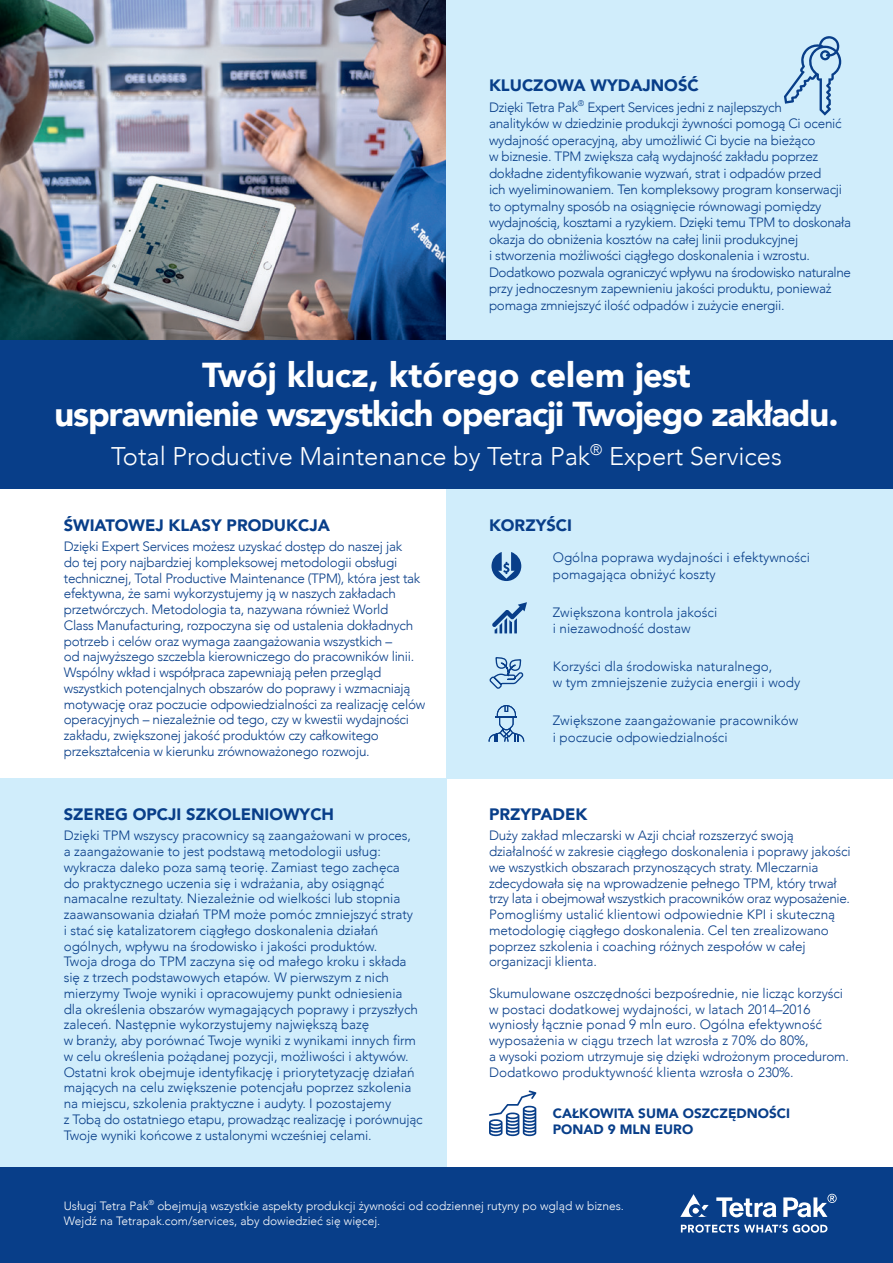
<style>
.page{position:relative;width:893px;height:1263px;background:#fff}
.page>*{position:absolute;margin:0;border:0;box-sizing:border-box;transform-origin:0 0}
.t1{font:900 34.5px/39px "Avenir";letter-spacing:-.03em;color:#fff;text-align:center}
.t2{font:300 25.5px "Avenir";color:#fff}
.t3{font:900 16.5px "Avenir";color:#083e89}
.t4{font:300 13.5px/15.8px "Avenir";letter-spacing:-.015em;color:#083e89}
.t5{font:900 13.5px/16.5px "Avenir";color:#083e89}
.t6{font:300 12px/15px "Avenir";color:#fff}
</style>
<div class="page">
<img style="left:0;top:0;width:446px;height:340px">
<div style="left:0;top:778px;width:446px;height:389px;background:#d0edfb"></div>
<div style="left:446px;top:489px;width:447px;height:289px;background:#d0edfb"></div>
<div style="left:446px;top:0;width:447px;height:340px;background:#d0edfb"></div>
<div style="left:0;top:1167px;width:893px;height:96px;background:#083e89"></div>
<div style="left:0;top:340px;width:893px;height:149px;background:#083e89"></div>
<svg style="left:681px;top:1224px;width:146px;height:9px"></svg>
<svg style="left:716px;top:1197px;width:61px;height:20px"></svg>
<svg style="left:680px;top:1194px;width:29px;height:23px"></svg>
<svg style="left:783px;top:1194px;width:54px;height:23px"></svg>
<svg style="left:489px;top:1090px;width:47px;height:46px"></svg>
<svg style="left:784px;top:36px;width:57px;height:80px"></svg>
<svg style="left:489px;top:705px;width:35px;height:37px"></svg>
<svg style="left:489px;top:657px;width:34px;height:32px"></svg>
<svg style="left:492px;top:602px;width:35px;height:31px"></svg>
<svg style="left:491px;top:552px;width:30px;height:29px"></svg>
<p class="t3" style="left:489px;top:71px;width:211px">KLUCZOWA WYDAJNOŚĆ</p>
<p class="t4" style="left:489px;top:99px;width:364px;line-height:16.5px">Dzięki Tetra Pak<sup>®</sup> Expert Services jedni z najlepszych<br>analityków w dziedzinie produkcji żywności pomogą Ci ocenić wydajność operacyjną, aby umożliwić Ci bycie na bieżąco<br>w biznesie. TPM zwiększa całą wydajność zakładu poprzez dokładne zidentyfikowanie wyzwań, strat i odpadów przed<br>ich wyeliminowaniem. Ten kompleksowy program konserwacji to optymalny sposób na osiągnięcie równowagi pomiędzy wydajnością, kosztami a ryzykiem. Dzięki temu TPM to doskonała okazja do obniżenia kosztów na całej linii produkcyjnej<br>i stworzenia możliwości ciągłego doskonalenia i wzrostu.<br>Dodatkowo pozwala ograniczyć wpływu na środowisko naturalne przy jednoczesnym zapewnieniu jakości produktu, ponieważ pomaga zmniejszyć ilość odpadów i zużycie energii.</p>
<h1 class="t1" style="left:54px;top:355px;width:786px">Twój klucz, którego celem jest<br>usprawnienie wszystkich operacji Twojego zakładu.</h1>
<h2 class="t2" style="left:111px;top:441px;width:672px">Total Productive Maintenance by Tetra Pak<sup>®</sup> Expert Services</h2>
<p class="t3" style="left:64px;top:511px;width:268px">ŚWIATOWEJ KLASY PRODUKCJA</p>
<p class="t4" style="left:64px;top:538px;width:363px">Dzięki Expert Services możesz uzyskać dostęp do naszej jak<br>do tej pory najbardziej kompleksowej metodologii obsługi technicznej, Total Productive Maintenance (TPM), która jest tak efektywna, że sami wykorzystujemy ją w naszych zakładach przetwórczych. Metodologia ta, nazywana również World<br>Class Manufacturing, rozpoczyna się od ustalenia dokładnych potrzeb i celów oraz wymaga zaangażowania wszystkich –<br>od najwyższego szczebla kierowniczego do pracowników linii.<br>Wspólny wkład i współpraca zapewniają pełen przegląd wszystkich potencjalnych obszarów do poprawy i wzmacniają motywację oraz poczucie odpowiedzialności za realizację celów operacyjnych – niezależnie od tego, czy w kwestii wydajności zakładu, zwiększonej jakość produktów czy całkowitego przekształcenia w kierunku zrównoważonego rozwoju.</p>
<p class="t3" style="left:64px;top:800px;width:272px">SZEREG OPCJI SZKOLENIOWYCH</p>
<p class="t4" style="left:64px;top:828px;width:360px">Dzięki TPM wszyscy pracownicy są zaangażowani w proces,<br>a zaangażowanie to jest podstawą metodologii usług: wykracza daleko poza samą teorię. Zamiast tego zachęca<br>do praktycznego uczenia się i wdrażania, aby osiągnąć namacalne rezultaty. Niezależnie od wielkości lub stopnia zaawansowania działań TPM może pomóc zmniejszyć straty<br>i stać się katalizatorem ciągłego doskonalenia działań ogólnych, wpływu na środowisko i jakości produktów.<br>Twoja droga do TPM zaczyna się od małego kroku i składa się z trzech podstawowych etapów. W pierwszym z nich mierzymy Twoje wyniki i opracowujemy punkt odniesienia dla określenia obszarów wymagających poprawy i przyszłych zaleceń. Następnie wykorzystujemy największą bazę<br>w branży, aby porównać Twoje wyniki z wynikami innych firm w celu określenia pożądanej pozycji, możliwości i aktywów.<br>Ostatni krok obejmuje identyfikację i priorytetyzację działań mających na celu zwiększenie potencjału poprzez szkolenia na miejscu, szkolenia praktyczne i audyty. I pozostajemy<br>z Tobą do ostatniego etapu, prowadząc realizację i porównując Twoje wyniki końcowe z ustalonymi wcześniej celami.</p>
<p class="t3" style="left:489px;top:511px;width:85px">KORZYŚCI</p>
<p class="t4" style="left:553px;top:549px;width:259px;line-height:16.5px">Ogólna poprawa wydajności i efektywności pomagająca obniżyć koszty</p>
<p class="t4" style="left:553px;top:604px;width:166px;line-height:16.5px">Zwiększona kontrola jakości i niezawodność dostaw</p>
<p class="t4" style="left:553px;top:658px;width:249px;line-height:16.5px">Korzyści dla środowiska naturalnego,<br>w tym zmniejszenie zużycia energii i wody</p>
<p class="t4" style="left:553px;top:712px;width:247px;line-height:16.5px">Zwiększone zaangażowanie pracowników i poczucie odpowiedzialności</p>
<p class="t3" style="left:489px;top:800px;width:100px">PRZYPADEK</p>
<p class="t4" style="left:489px;top:828px;width:363px">Duży zakład mleczarski w Azji chciał rozszerzyć swoją działalność w zakresie ciągłego doskonalenia i poprawy jakości we wszystkich obszarach przynoszących straty. Mleczarnia zdecydowała się na wprowadzenie pełnego TPM, który trwał trzy lata i obejmował wszystkich pracowników oraz wyposażenie.<br>Pomogliśmy ustalić klientowi odpowiednie KPI i skuteczną metodologię ciągłego doskonalenia. Cel ten zrealizowano poprzez szkolenia i coaching różnych zespołów w całej organizacji klienta.</p>
<p class="t4" style="left:489px;top:985px;width:361px">Skumulowane oszczędności bezpośrednie, nie licząc korzyści w postaci dodatkowej wydajności, w latach 2014–2016 wyniosły łącznie ponad 9 mln euro. Ogólna efektywność wyposażenia w ciągu trzech lat wzrosła z 70% do 80%,<br>a wysoki poziom utrzymuje się dzięki wdrożonym procedurom.<br>Dodatkowo produktywność klienta wzrosła o 230%.</p>
<p class="t5" style="left:553px;top:1104px;width:239px">CAŁKOWITA SUMA OSZCZĘDNOŚCI<br>PONAD 9 MLN EURO</p>
<p class="t6" style="left:64px;top:1198px;width:562px">Usługi Tetra Pak<sup>®</sup> obejmują wszystkie aspekty produkcji żywności od codziennej rutyny po wgląd w biznes.<br>Wejdź na Tetrapak.com/services, aby dowiedzieć się więcej.</p>
</div>
